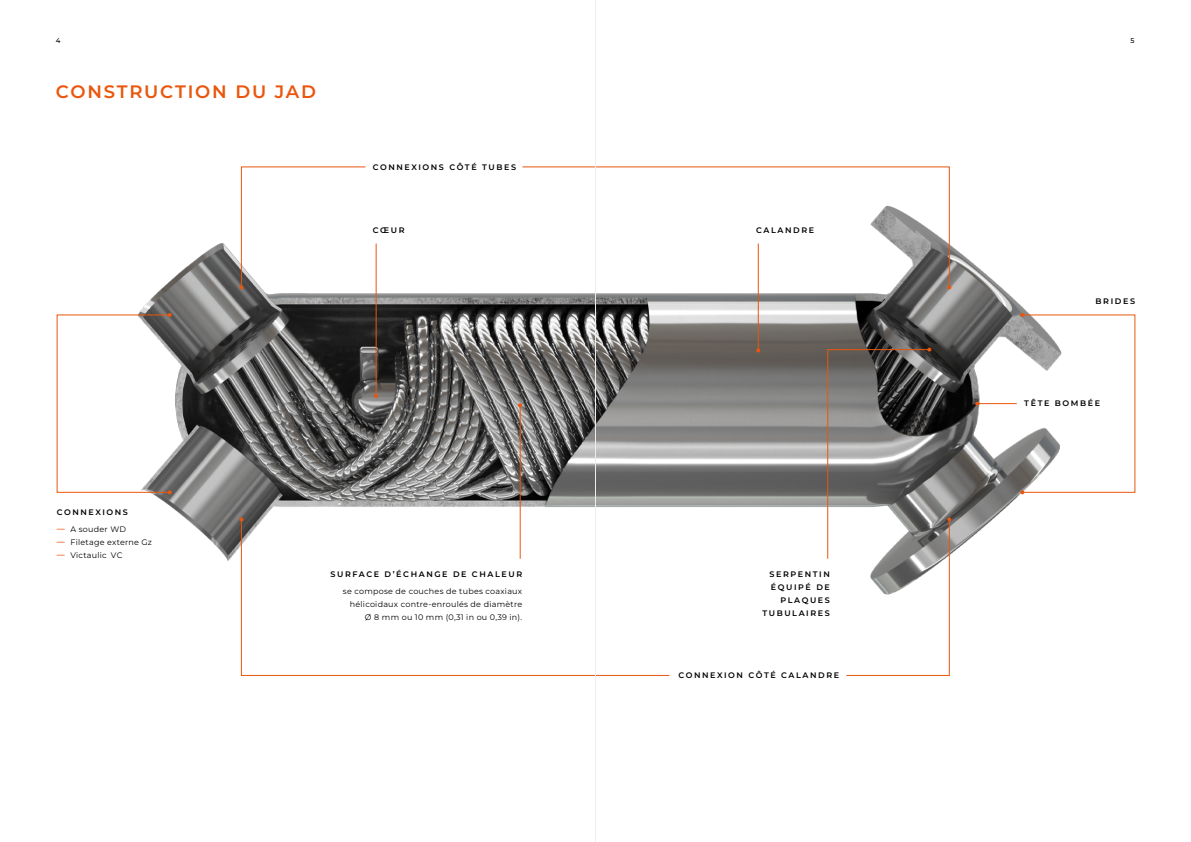
<style>
.page{position:relative;width:1191px;height:842px;background:#fff}
.page>*{position:absolute;margin:0;border:0;box-sizing:border-box;transform-origin:0 0}
.t1{font:600 18px "Montserrat";letter-spacing:.1em;color:#ea560d}
.t2{font:600 8px/13px "Montserrat";letter-spacing:.2em;color:#000;text-align:right}
.t3{font:8px/13px "Montserrat";letter-spacing:.03em;color:#000;text-align:right}
.t4{font:500 7px "Montserrat";color:#000}
.s1{font-weight:600;color:#ea560d}
</style>
<div class="page">
<img style="left:138px;top:243px;width:924px;height:318px">
<hr style="left:758px;top:243px;width:1px;height:107px;background:#ea560d">
<svg style="left:756px;top:348px;width:4px;height:4px"></svg>
<hr style="left:376px;top:243px;width:1px;height:153px;background:#ea560d">
<svg style="left:374px;top:394px;width:4px;height:4px"></svg>
<hr style="left:520px;top:405px;width:1px;height:154px;background:#ea560d">
<svg style="left:518px;top:403px;width:4px;height:4px"></svg>
<hr style="left:977px;top:403px;width:39px;height:1px;background:#ea560d">
<svg style="left:975px;top:402px;width:4px;height:4px"></svg>
<svg style="left:521px;top:166px;width:429px;height:122px"></svg>
<svg style="left:947px;top:285px;width:4px;height:4px"></svg>
<svg style="left:240px;top:518px;width:430px;height:158px"></svg>
<svg style="left:239px;top:517px;width:4px;height:4px"></svg>
<svg style="left:239px;top:166px;width:127px;height:123px"></svg>
<svg style="left:826px;top:348px;width:125px;height:328px"></svg>
<svg style="left:1020px;top:490px;width:4px;height:4px"></svg>
<svg style="left:1020px;top:313px;width:4px;height:4px"></svg>
<svg style="left:168px;top:490px;width:4px;height:4px"></svg>
<svg style="left:168px;top:313px;width:4px;height:4px"></svg>
<hr style="left:595px;top:0;width:1px;height:842px;background:#ededed">
<p class="t4" style="left:56px;top:35px;width:6px">4</p>
<h1 class="t1" style="left:56px;top:79px;width:262px">CONSTRUCTION DU JAD</h1>
<p class="t2" style="left:373px;top:160px;width:145px">CONNEXIONS CÔTÉ TUBES</p>
<p class="t2" style="left:373px;top:224px;width:33px">CŒUR</p>
<p class="t2" style="left:57px;top:505px;width:73px">CONNEXIONS</p>
<p class="t3" style="left:57px;top:522px;width:71px"><span class="s1">—</span> A souder WD</p>
<p class="t3" style="left:57px;top:535px;width:97px"><span class="s1">—</span> Filetage externe Gz</p>
<p class="t3" style="left:57px;top:548px;width:67px"><span class="s1">—</span> Victaulic VC</p>
<p class="t2" style="left:330px;top:567px;width:193px">SURFACE D’ÉCHANGE DE CHALEUR</p>
<p class="t3" style="left:343px;top:584px;width:181px">se compose de couches de tubes coaxiaux hélicoïdaux contre-enroulés de diamètre<br>Ø 8 mm ou 10 mm (0,31 in ou 0,39 in).</p>
<p class="t2" style="left:756px;top:224px;width:59px">CALANDRE</p>
<p class="t2" style="left:762px;top:567px;width:69px">SERPENTIN<br>ÉQUIPÉ DE<br>PLAQUES<br>TUBULAIRES</p>
<p class="t2" style="left:678px;top:668px;width:162px">CONNEXION CÔTÉ CALANDRE</p>
<p class="t4" style="left:1130px;top:35px;width:6px">5</p>
<p class="t2" style="left:1095px;top:294px;width:41px">BRIDES</p>
<p class="t2" style="left:1024px;top:396px;width:77px">TÊTE BOMBÉE</p>
</div>
